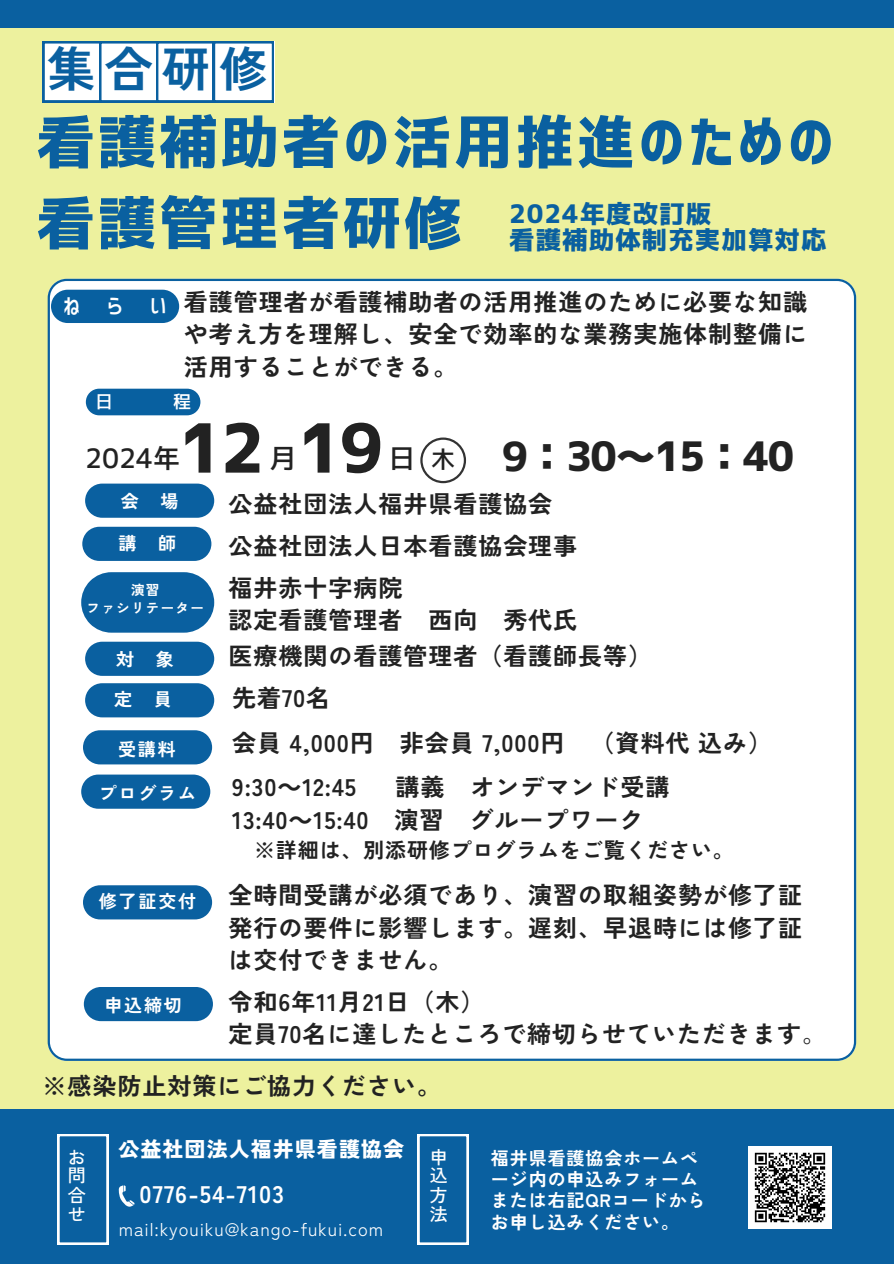
<style>
.page{position:relative;width:894px;height:1264px;background:#fff}
.page>*{position:absolute;margin:0;border:0;box-sizing:border-box;transform-origin:0 0}
.t1{font:67.5px "Corporate Logo Bold";color:#222}
.t2{font:58.5px/81px "Corporate Logo Bold";letter-spacing:.045em;color:#0a60a0}
.t3{font:700 48px "Zen Kaku Gothic New";color:#0a60a0}
.t4{font:40.5px "Corporate Logo Bold";color:#222}
.t5{font:27px "Corporate Logo Medium";color:#222}
.t6{font:25.5px "Corporate Logo Bold";letter-spacing:.04em;color:#0a60a0}
.t7{font:700 24px/32.7px "Zen Kaku Gothic New";letter-spacing:.04em;color:#222}
.t8{font:700 24px "Zen Kaku Gothic New";letter-spacing:.05em;color:#fff}
.t9{font:24px "Corporate Logo Medium";color:#222}
.t10{font:22.5px "Corporate Logo Medium";color:#fff}
.t11{font:700 21px "Zen Kaku Gothic New";letter-spacing:.04em;color:#222}
.t12{font:900 21px "Zen Kaku Gothic New";letter-spacing:.05em;color:#fff}
.t13{font:700 18px/21.5px "Zen Kaku Gothic New";letter-spacing:.05em;color:#fff}
.t14{font:18px "Zen Kaku Gothic New";letter-spacing:.05em;color:#fff}
.t15{font:500 18px/19px "Zen Kaku Gothic New";color:#fff;text-align:justify}
.t16{font:18px "Corporate Logo Medium";color:#fff}
.t17{font:700 13.5px "Zen Kaku Gothic New";letter-spacing:.1em;color:#fff}
.s1{font-family:"Noto Sans CJ Ksc"}
.s2{font-weight:400}
</style>
<div class="page">
<div style="left:0;top:0;width:893px;height:1263px;background:#edf19e"></div>
<div style="left:48px;top:279px;width:807px;height:781px;background:#fff"></div>
<div style="left:0;top:0;width:893px;height:27px;background:#0a60a0"></div>
<svg style="left:43px;top:41px;width:231px;height:61px"></svg>
<div style="left:0;top:1108px;width:893px;height:155px;background:#0a60a0"></div>
<svg style="left:57px;top:1134px;width:51px;height:110px"></svg>
<svg style="left:417px;top:1134px;width:51px;height:110px"></svg>
<svg style="left:119px;top:1185px;width:15px;height:21px"></svg>
<svg style="left:420px;top:437px;width:46px;height:46px"></svg>
<svg style="left:85px;top:483px;width:129px;height:35px"></svg>
<svg style="left:85px;top:683px;width:129px;height:34px"></svg>
<svg style="left:81px;top:572px;width:133px;height:60px"></svg>
<svg style="left:85px;top:641px;width:129px;height:35px"></svg>
<svg style="left:82px;top:527px;width:129px;height:34px"></svg>
<svg style="left:83px;top:730px;width:129px;height:34px"></svg>
<svg style="left:81px;top:774px;width:129px;height:34px"></svg>
<svg style="left:83px;top:885px;width:129px;height:34px"></svg>
<svg style="left:84px;top:986px;width:129px;height:35px"></svg>
<img style="left:748px;top:1146px;width:82px;height:82px">
<div style="left:86px;top:388px;width:114px;height:27px;background:#0860a0;border-radius:13px"></div>
<div style="left:51px;top:290px;width:128px;height:33px;background:#0860a0;border-radius:17px"></div>
<p class="t3" style="left:48px;top:31px;width:221px">集合研修</p>
<h4 class="t2" style="left:36px;top:101px;width:799px">看護補助者の活用推進のための看護管理者研修</h4>
<p class="t6" style="left:509px;top:201px;width:203px">2024年度改訂版</p>
<p class="t6" style="left:509px;top:227px;width:319px">看護補助体制充実加算対応</p>
<h6 class="t10" style="left:63px;top:295px;width:106px">ねらい</h6>
<h5 class="t7" style="left:184px;top:284px;width:624px;text-align:justify">看護管理者が看護補助者の活用推進のために必要な知識や考え方を理解し、安全で効率的な業務実施体制整備に活用することができる。</h5>
<h5 class="t16" style="left:95px;top:392px;width:19px">日</h5>
<h5 class="t16" style="left:173px;top:392px;width:19px">程</h5>
<h5 class="t1" style="left:179px;top:414px;width:87px">12</h5>
<p class="t5" style="left:85px;top:444px;width:96px">2024年</p>
<p class="t5" style="left:269px;top:444px;width:28px">月</p>
<p class="t1" style="left:298px;top:414px;width:87px">19</p>
<h5 class="t5" style="left:388px;top:444px;width:28px">日</h5>
<p class="t9" style="left:431px;top:447px;width:25px">木</p>
<h1 class="t4" style="left:502px;top:436px;width:294px">9：30～15：40</h1>
<h4 class="t13" style="left:121px;top:489px;width:59px">会 場</h4>
<h6 class="t7" style="left:228px;top:486px;width:325px">公益社団法人福井県看護協会</h6>
<p class="t13" style="left:119px;top:531px;width:59px">講 師</p>
<h5 class="t7" style="left:228px;top:528px;width:350px">公益社団法人日本看護協会理事</h5>
<p class="t17" style="left:131px;top:579px;width:30px">演習</p>
<p class="t17" style="left:86px;top:597px;width:119px">ファシリテーター</p>
<h5 class="t7" style="left:228px;top:570px;width:350px">福井赤十字病院<br>認定看護管理者 西向 秀代氏</h5>
<p class="t13" style="left:116px;top:647px;width:59px">対 象</p>
<h5 class="t7" style="left:228px;top:638px;width:425px">医療機関の看護管理者（看護師長等）</h5>
<h5 class="t13" style="left:114px;top:687px;width:59px">定 員</h5>
<p class="t7" style="left:232px;top:680px;width:99px">先着70名</p>
<p class="t7" style="left:232px;top:725px;width:541px">会員 4,000円 非会員 7,000円 （資料代込み）</p>
<p class="t13" style="left:118px;top:738px;width:59px">受講料</p>
<p class="t13" style="left:99px;top:781px;width:99px">プログラム</p>
<p class="t7" style="left:232px;top:769px;width:125px">9:30<span class="s1">～</span>12:45</p>
<p class="t7" style="left:395px;top:769px;width:275px">講義 オンデマンド受講</p>
<p class="t7" style="left:232px;top:802px;width:412px">13:40<span class="s1">～</span>15:40 演習 グループワーク</p>
<h5 class="t11" style="left:254px;top:834px;width:481px">※詳細は、別添研修プログラムをご覧ください。</h5>
<p class="t13" style="left:99px;top:889px;width:99px">修了証交付</p>
<p class="t7" style="left:228px;top:877px;width:574px;text-align:justify">全時間受講が必須であり、演習の取組姿勢が修了証発行の要件に影響します。遅刻、早退時には修了証は交付できません。</p>
<p class="t13" style="left:104px;top:993px;width:79px">申込締切</p>
<p class="t7" style="left:228px;top:984px;width:598px">令和6年11月21日（木）<br>定員70名に達したところで締切らせていただきます<span class="s2">。</span></p>
<h5 class="t7" style="left:43px;top:1067px;width:400px">※感染防止対策にご協力ください。</h5>
<p class="t12" style="left:118px;top:1133px;width:287px">公益社団法人福井県看護協会</p>
<p class="t15" style="left:68px;top:1146px;width:20px">お問合せ</p>
<h4 class="t15" style="left:429px;top:1146px;width:19px">申込方法</h4>
<p class="t13" style="left:491px;top:1145px;width:216px">福井県看護協会ホームページ内の申込みフォームまたは右記QRコードからお申し込みください。</p>
<p class="t8" style="left:139px;top:1175px;width:146px">0776-54-7103</p>
<h3 class="t14" style="left:119px;top:1215px;width:266px">mail:kyouiku@kango-fukui.com</h3>
</div>
